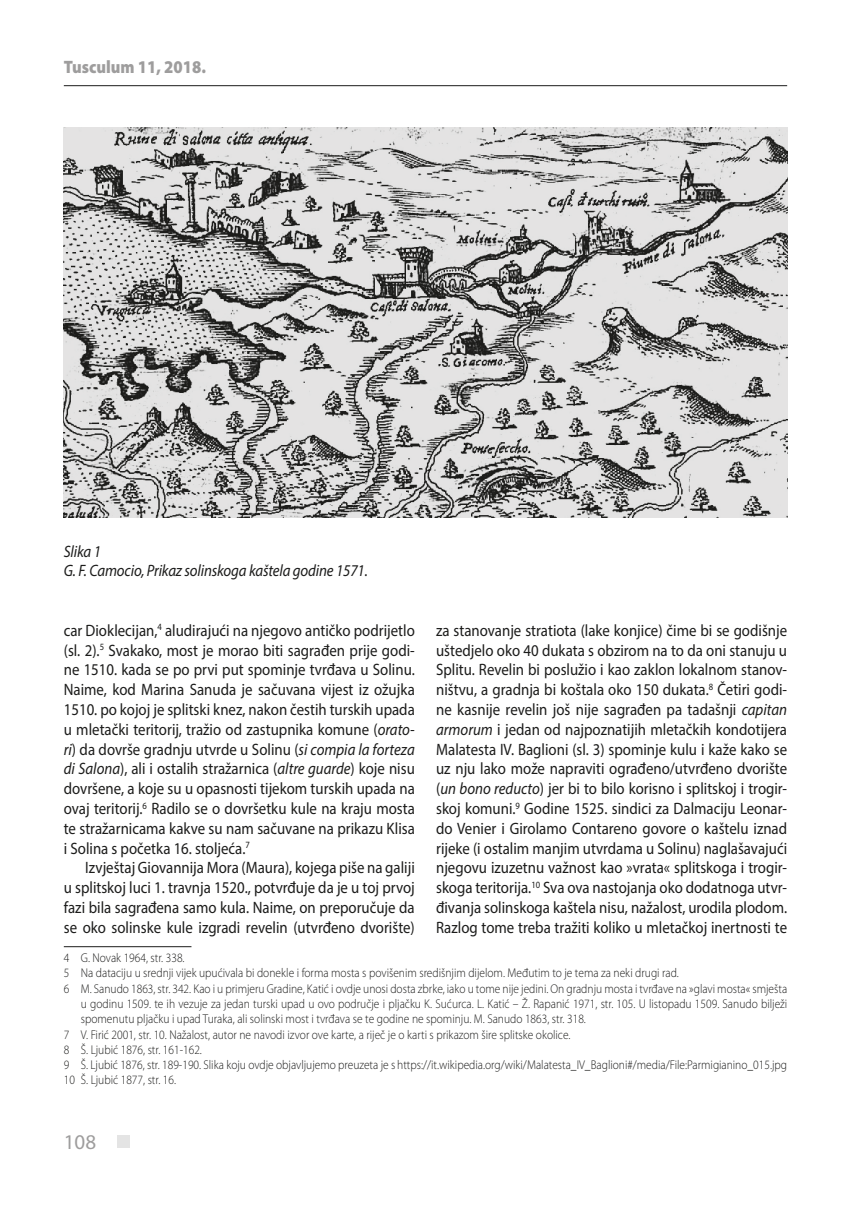
<style>
.page{position:relative;width:851px;height:1212px;background:#fff}
.page>*{position:absolute;margin:0;border:0;box-sizing:border-box;transform-origin:0 0}
.t1{font:21px "Myriad Pro";color:#9e9d9d}
.t2{font:900 18px "Myriad Pro";color:#9e9d9d;scale:.9 1}
.t3{font:16.5px/19.8px "Myriad Pro";color:#1c1c1b;text-align:justify;scale:.9 1}
.t4{font:italic 16.5px/19.8px "Myriad Pro";letter-spacing:-.01em;color:#1c1c1b;scale:.9 1}
.t5{font:300 12.75px "Myriad Pro";color:#1c1c1b;scale:.9 1}
.s1{font-style:italic}
</style>
<div class="page">
<hr style="left:64px;top:85px;width:723px;height:1px;background:#1c1c1b">
<div style="left:117px;top:1135px;width:13px;height:13px;background:#e4e4e4"></div>
<hr style="left:64px;top:946px;width:127px;height:1px;background:#1c1c1b">
<img style="left:64px;top:128px;width:723px;height:389px">
<p class="t2" style="left:64px;top:57px;width:159px">Tusculum 11, 2018.</p>
<p class="t4" style="left:64px;top:541px;width:339px">Slika 1<br>G. F. Camocio, Prikaz solinskoga kaštela godine 1571.</p>
<p class="t3" style="left:64px;top:620px;width:391px">car Dioklecijan,<sup>4</sup> aludirajući na njegovo antičko podrijetlo (sl. 2).<sup>5</sup> Svakako, most je morao biti sagrađen prije godi&shy;ne 1510. kada se po prvi put spominje tvrđava u Solinu.<br>Naime, kod Marina Sanuda je sačuvana vijest iz ožujka 1510. po kojoj je splitski knez, nakon čestih turskih upada u mletački teritorij, tražio od zastupnika komune (<span class="s1">orato&shy;ri</span>) da dovrše gradnju utvrde u Solinu (<span class="s1">si compia la forteza di Salona</span>), ali i ostalih stražarnica (<span class="s1">altre guarde</span>) koje nisu dovršene, a koje su u opasnosti tijekom turskih upada na ovaj teritorij.<sup>6</sup> Radilo se o dovršetku kule na kraju mosta te stražarnicama kakve su nam sačuvane na prikazu Klisa i Solina s početka 16. stoljeća.<sup>7</sup></p>
<p class="t3" style="left:64px;top:858px;width:391px;text-indent:21px">Izvještaj Giovannija Mora (Maura), kojega piše na galiji u splitskoj luci 1. travnja 1520., potvrđuje da je u toj prvoj fazi bila sagrađena samo kula. Naime, on preporučuje da se oko solinske kule izgradi revelin (utvrđeno dvorište)</p>
<p class="t5" style="left:64px;top:951px;width:136px">4 G. Novak 1964, str. 338.</p>
<p class="t5" style="left:64px;top:966px;width:684px">5 Na dataciju u srednji vijek upućivala bi donekle i forma mosta s povišenim središnjim dijelom. Međutim to je tema za neki drugi rad.</p>
<p class="t5" style="left:64px;top:981px;width:805px">6 M. Sanudo 1863, str. 342. Kao i u primjeru Gradine, Katić i ovdje unosi dosta zbrke, iako u tome nije jedini. On gradnju mosta i tvrđave na »glavi mosta« smješta</p>
<p class="t5" style="left:81px;top:996px;width:786px">u godinu 1509. te ih vezuje za jedan turski upad u ovo područje i pljačku K. Sućurca. L. Katić – Ž. Rapanić 1971, str. 105. U listopadu 1509. Sanudo bilježi</p>
<p class="t5" style="left:81px;top:1012px;width:562px">spomenutu pljačku i upad Turaka, ali solinski most i tvrđava se te godine ne spominju. M. Sanudo 1863, str. 318.</p>
<p class="t5" style="left:64px;top:1027px;width:564px">7 V. Firić 2001, str. 10. Nažalost, autor ne navodi izvor ove karte, a riječ je o karti s prikazom šire splitske okolice.</p>
<p class="t5" style="left:64px;top:1042px;width:155px">8 Š. Ljubić 1876, str. 161-162.</p>
<p class="t5" style="left:64px;top:1058px;width:805px">9 Š. Ljubić 1876, str. 189-190. Slika koju ovdje objavljujemo preuzeta je s https://it.wikipedia.org/wiki/Malatesta_IV_Baglioni#/media/File:Parmigianino_015.jpg</p>
<p class="t5" style="left:64px;top:1073px;width:126px">10 Š. Ljubić 1877, str. 16.</p>
<p class="t3" style="left:436px;top:620px;width:391px">za stanovanje stratiota (lake konjice) čime bi se godišnje uštedjelo oko 40 dukata s obzirom na to da oni stanuju u Splitu. Revelin bi poslužio i kao zaklon lokalnom stanov&shy;ništvu, a gradnja bi koštala oko 150 dukata.<sup>8</sup> Četiri godi&shy;ne kasnije revelin još nije sagrađen pa tadašnji <span class="s1">capitan armorum</span> i jedan od najpoznatijih mletačkih kondotijera Malatesta IV. Baglioni (sl. 3) spominje kulu i kaže kako se uz nju lako može napraviti ograđeno/utvrđeno dvorište (<span class="s1">un bono reducto</span>) jer bi to bilo korisno i splitskoj i trogir&shy;skoj komuni.<sup>9</sup> Godine 1525. sindici za Dalmaciju Leonar&shy;do Venier i Girolamo Contareno govore o kaštelu iznad rijeke (i ostalim manjim utvrdama u Solinu) naglašavajući njegovu izuzetnu važnost kao »vrata« splitskoga i trogir&shy;skoga teritorija.<sup>10</sup> Sva ova nastojanja oko dodatnoga utvr&shy;đivanja solinskoga kaštela nisu, nažalost, urodila plodom.<br>Razlog tome treba tražiti koliko u mletačkoj inertnosti te</p>
<p class="t1" style="left:64px;top:1128px;width:34px">108</p>
</div>
